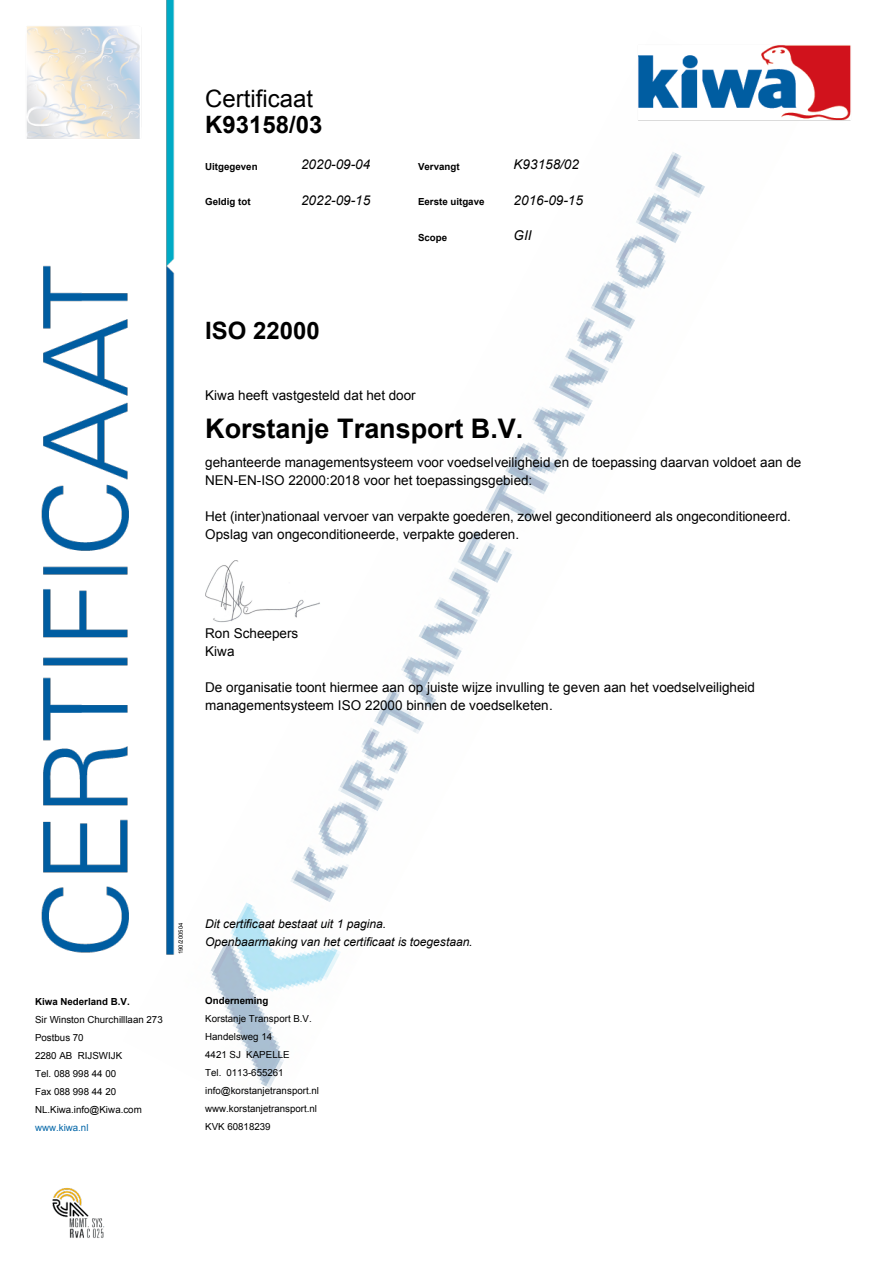
<style>
.page{position:relative;width:893px;height:1263px;background:#fff}
.page>*{position:absolute;margin:0;border:0;box-sizing:border-box;transform-origin:0 0}
.t1{font:700 27px "Arial";color:#000}
.t2{font:700 24px "Arial";color:#000}
.t3{font:24px "Arial";color:#000}
.t4{font:13.5px/18px "Arial";color:#000}
.t5{font:italic 13.5px "Arial";letter-spacing:.005em;color:#000}
.t6{font:italic 12px/18px "Arial";letter-spacing:-.005em;color:#000}
.t7{font:9.75px/18px "Arial";color:#000}
.t8{font:700 9.75px "Arial";color:#000}
.t9{font:9.75px "Arial";color:#0065a7}
.t10{font:6px "Arial";letter-spacing:.02em;color:#000}
</style>
<div class="page">
<img style="left:26px;top:0;width:825px;height:1088px">
<img style="left:205px;top:560px;width:115px;height:62px">
<img style="left:52px;top:1188px;width:52px;height:50px">
<h2 class="t3" style="left:205px;top:82px;width:109px">Certificaat</h2>
<h2 class="t2" style="left:205px;top:109px;width:119px">K93158/03</h2>
<p class="t8" style="left:205px;top:160px;width:54px">Uitgegeven</p>
<p class="t5" style="left:301px;top:155px;width:71px">2020-09-04</p>
<p class="t8" style="left:418px;top:160px;width:43px">Vervangt</p>
<p class="t5" style="left:514px;top:155px;width:67px">K93158/02</p>
<p class="t8" style="left:205px;top:196px;width:47px">Geldig tot</p>
<p class="t5" style="left:301px;top:191px;width:71px">2022-09-15</p>
<p class="t8" style="left:418px;top:196px;width:68px">Eerste uitgave</p>
<p class="t5" style="left:514px;top:191px;width:71px">2016-09-15</p>
<p class="t8" style="left:418px;top:231px;width:31px">Scope</p>
<p class="t5" style="left:514px;top:227px;width:19px">GII</p>
<h2 class="t2" style="left:205px;top:315px;width:116px">ISO 22000</h2>
<p class="t4" style="left:205px;top:387px;width:212px">Kiwa heeft vastgesteld dat het door</p>
<h1 class="t1" style="left:205px;top:410px;width:320px">Korstanje Transport B.V.</h1>
<p class="t4" style="left:205px;top:454px;width:598px">gehanteerde managementsysteem voor voedselveiligheid en de toepassing daarvan voldoet aan de<br>NEN-EN-ISO 22000:2018 voor het toepassingsgebied:</p>
<p class="t4" style="left:205px;top:508px;width:587px">Het (inter)nationaal vervoer van verpakte goederen, zowel geconditioneerd als ongeconditioneerd.<br>Opslag van ongeconditioneerde, verpakte goederen.</p>
<p class="t4" style="left:205px;top:624px;width:95px">Ron Scheepers<br>Kiwa</p>
<p class="t4" style="left:205px;top:678px;width:551px">De organisatie toont hiermee aan op juiste wijze invulling te geven aan het voedselveiligheid managementsysteem ISO 22000 binnen de voedselketen.</p>
<p class="t10" style="left:177px;top:954px;width:33px;rotate:-90deg">190/200504</p>
<p class="t8" style="left:35px;top:995px;width:96px">Kiwa Nederland B.V.</p>
<p class="t7" style="left:35px;top:1011px;width:129px">Sir Winston Churchilllaan 273<br>Postbus 70<br>2280 AB RIJSWIJK<br>Tel. 088 998 44 00<br>Fax 088 998 44 20<br>NL.Kiwa.info@Kiwa.com</p>
<p class="t9" style="left:35px;top:1121px;width:55px">www.kiwa.nl</p>
<p class="t6" style="left:205px;top:915px;width:269px">Dit certificaat bestaat uit 1 pagina.<br>Openbaarmaking van het certificaat is toegestaan.</p>
<p class="t8" style="left:205px;top:994px;width:65px">Onderneming</p>
<p class="t7" style="left:205px;top:1009px;width:115px">Korstanje Transport B.V.<br>Handelsweg 14<br>4421 SJ KAPELLE<br>Tel. 0113-655261 info@korstanjetransport.nl www.korstanjetransport.nl<br>KVK 60818239</p>
</div>
